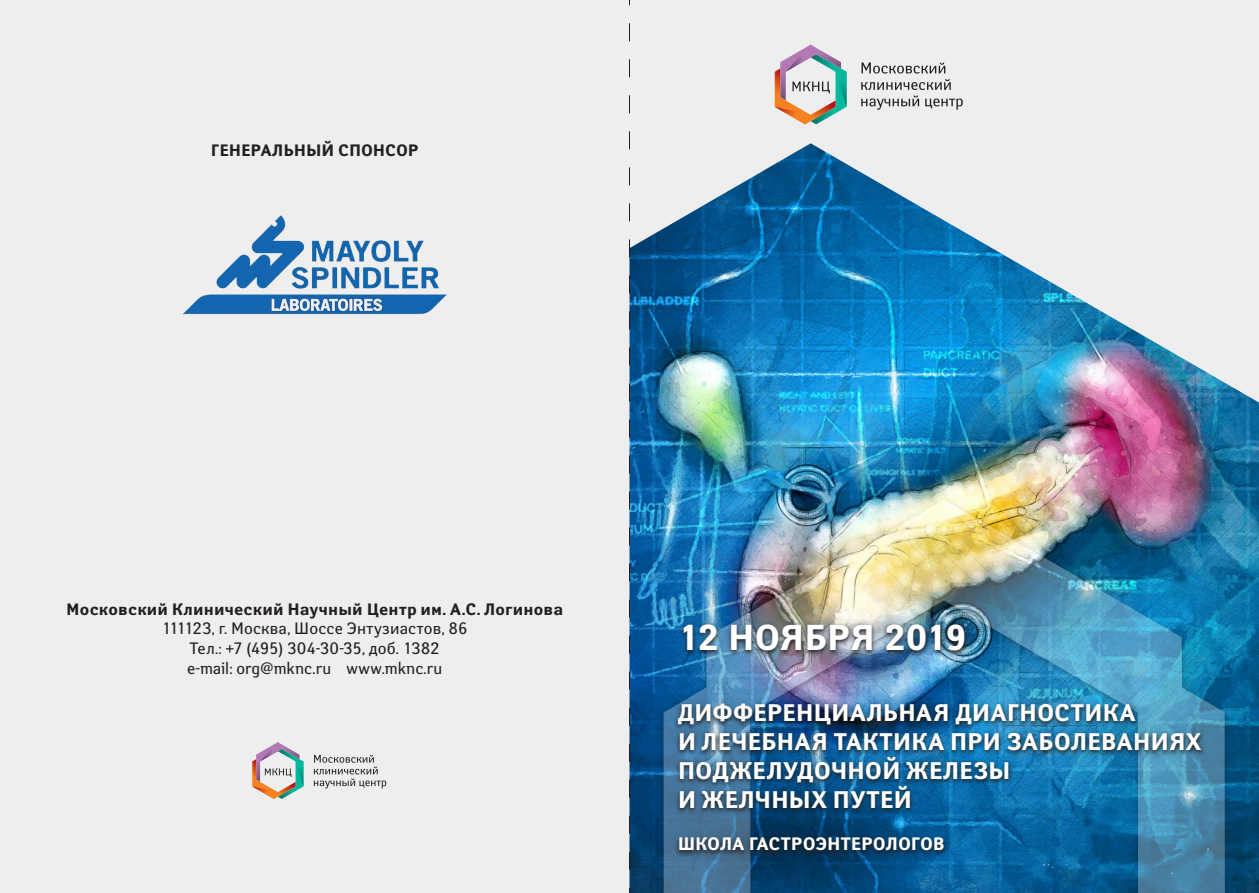
<style>
.page{position:relative;width:1259px;height:893px;background:#eee}
.page>*{position:absolute;margin:0;border:0;box-sizing:border-box;transform-origin:0 0}
.t1{font:700 36px "Yanus C";letter-spacing:-.02em;color:#fff}
.t2{font:700 24px/28.8px "Yanus C";color:#fff}
.t3{font:700 18px "Yanus C";color:#fff}
.t4{font:16.5px "Yanus C";letter-spacing:.005em;color:#231f20}
.t5{font:700 16.5px "Yanus C";letter-spacing:.005em;color:#231f20}
</style>
<div class="page">
<img style="left:630px;top:143px;width:629px;height:750px">
<div style="left:648px;top:485px;width:592px;height:408px;background:#000;opacity:.19"></div>
<img style="left:663px;top:499px;width:562px;height:394px">
<svg style="left:861px;top:62px;width:101px;height:48px"></svg>
<svg style="left:774px;top:45px;width:72px;height:79px"></svg>
<div style="left:667px;top:613px;width:544px;height:249px;background:#0f2932;opacity:.26"></div>
<svg style="left:314px;top:755px;width:72px;height:33px"></svg>
<svg style="left:252px;top:742px;width:51px;height:57px"></svg>
<img style="left:183px;top:215px;width:264px;height:100px">
<svg style="left:629px;top:0;width:1px;height:893px"></svg>
<p class="t5" style="left:211px;top:140px;width:209px">ГЕНЕРАЛЬНЫЙ СПОНСОР</p>
<p class="t5" style="left:66px;top:599px;width:498px">Московский Клинический Научный Центр им. А.С. Логинова</p>
<p class="t4" style="left:162px;top:618px;width:308px">111123, г. Москва, Шоссе Энтузиастов, 86</p>
<p class="t4" style="left:190px;top:638px;width:252px">Тел.: +7 (495) 304-30-35, доб. 1382</p>
<p class="t4" style="left:187px;top:658px;width:257px">e-mail: org@mknc.ru www.mknc.ru</p>
<p class="t1" style="left:677px;top:617px;width:291px">12 НОЯБРЯ 2019</p>
<p class="t2" style="left:677px;top:699px;width:525px">ДИФФЕРЕНЦИАЛЬНАЯ ДИАГНОСТИКА<br>И ЛЕЧЕБНАЯ ТАКТИКА ПРИ ЗАБОЛЕВАНИЯХ<br>ПОДЖЕЛУДОЧНОЙ ЖЕЛЕЗЫ<br>И ЖЕЛЧНЫХ ПУТЕЙ</p>
<p class="t3" style="left:677px;top:834px;width:269px">ШКОЛА ГАСТРОЭНТЕРОЛОГОВ</p>
</div>
